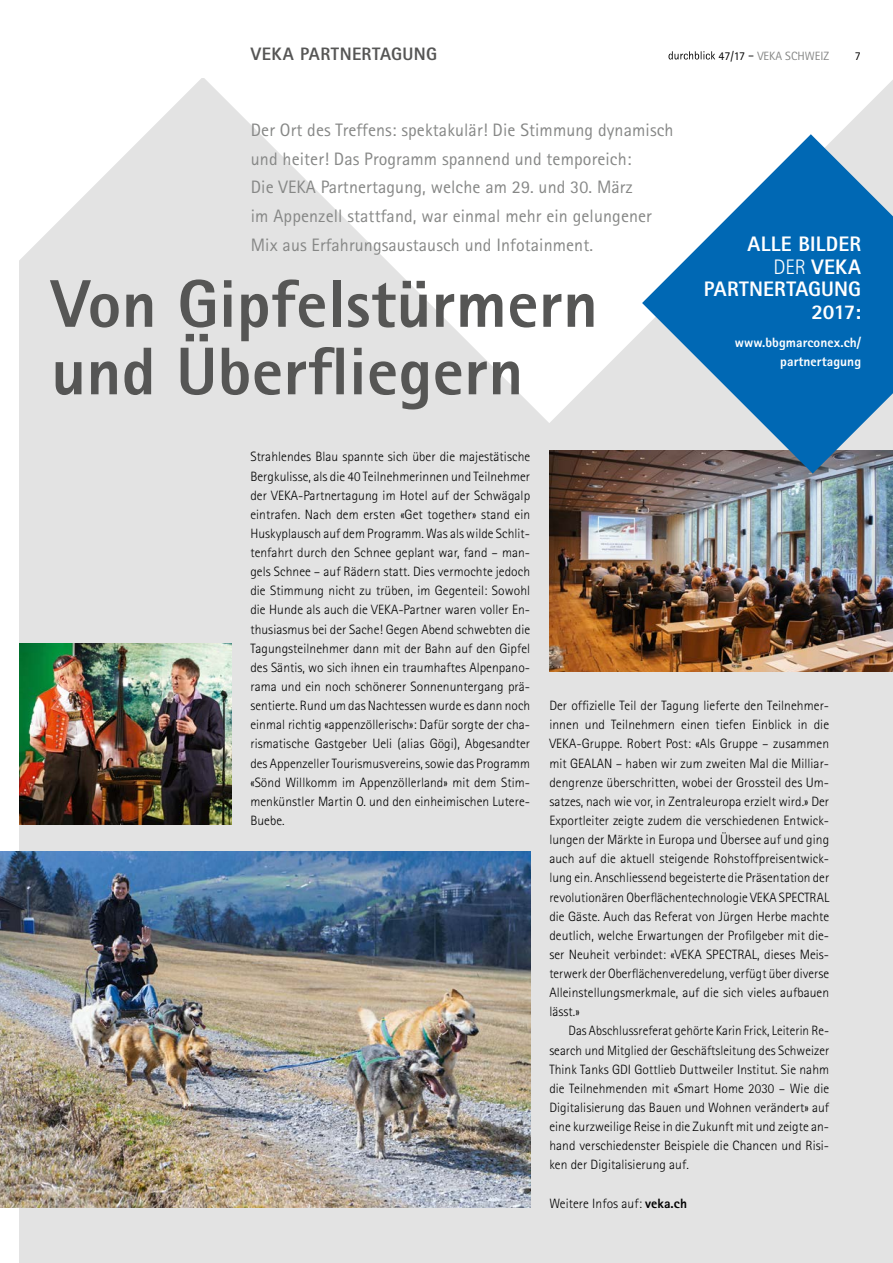
<style>
.page{position:relative;width:893px;height:1263px;background:#fff}
.page>*{position:absolute;margin:0;border:0;box-sizing:border-box;transform-origin:0 0}
.Titel_45_45{font:800 67.5px/67.5px "Rotis Sans Serif";letter-spacing:.005em;color:#565655}
.Quots_rechts{font:800 21px/22.5px "Rotis Sans Serif";letter-spacing:.005em;color:#fff;text-align:right}
.Lead{font:18px/28.7px "Rotis Sans Serif";letter-spacing:.005em;color:#868786}
.Rubriktitel{font:800 18px "Rotis Sans Serif";letter-spacing:.02em;color:#565655}
.Grundtext{font:300 13.5px/19.2px "Rotis Sans Serif";letter-spacing:.005em;color:#000;text-align:justify}
.Grundtext_mit_Einzug{font:300 13.5px/19.2px "Rotis Sans Serif";letter-spacing:.005em;color:#000;text-align:justify}
.Grundtext-2{font:800 13.5px/19.2px "Rotis Sans Serif";letter-spacing:.005em;color:#fff;text-align:right}
.t1{font:12px "Rotis Sans Serif";color:#868786}
.t2{font:12px "Rotis Sans Serif";color:#000}
.s1{color:#000}
.s2{font-weight:300}
.s3{font-weight:800}
</style>
<div class="page">
<div style="left:19px;top:79px;width:874px;height:1184px;background:#e3e3e3"></div>
<svg style="left:19px;top:79px;width:107px;height:181px;fill:#fff"></svg>
<svg style="left:126px;top:59px;width:767px;height:364px;fill:#fff"></svg>
<img style="left:19px;top:643px;width:212px;height:182px">
<img style="left:0;top:852px;width:530px;height:356px">
<img style="left:549px;top:451px;width:344px;height:221px">
<svg style="left:642px;top:134px;width:251px;height:340px;fill:#0068b4"></svg>
<svg style="left:668px;top:51px;width:47px;height:9px"></svg>
<p class="Rubriktitel" style="left:251px;top:42px;width:188px">VEKA PARTNERTAGUNG</p>
<p class="t1" style="left:718px;top:48px;width:112px"><span class="s1">47/17 –</span> VEKA SCHWEIZ</p>
<p class="t2" style="left:855px;top:48px;width:7px">7</p>
<p class="Lead" style="left:251px;top:116px;width:424px">Der Ort des Treffens: spektakulär! Die Stimmung dynamisch und heiter! Das Programm spannend und temporeich:<br>Die VEKA Partnertagung, welche am 29. und 30. März<br>im Appenzell stattfand, war einmal mehr ein gelungener Mix aus Erfahrungsaustausch und Infotainment.</p>
<p class="Titel_45_45" style="left:51px;top:269px;width:548px">Von Gipfelstürmern und Überfliegern</p>
<p class="Quots_rechts" style="left:748px;top:233px;width:115px">ALLE BILDER</p>
<p class="Quots_rechts" style="left:704px;top:255px;width:159px"><span class="s2">DER</span> VEKA<br>PARTNERTAGUNG<br>2017:</p>
<p class="Grundtext-2" style="left:735px;top:332px;width:128px">www.bbgmarconex.ch/ partnertagung</p>
<p class="Grundtext" style="left:250px;top:447px;width:281px">Strahlendes Blau spannte sich über die majestätische Bergkulisse, als die 40 Teilnehmerinnen und Teilnehmer der VEKA-Partnertagung im Hotel auf der Schwägalp eintrafen. Nach dem ersten «Get together» stand ein Huskyplausch auf dem Programm. Was als wilde Schlit&shy;tenfahrt durch den Schnee geplant war, fand – man&shy;gels Schnee – auf Rädern statt. Dies vermochte jedoch die Stimmung nicht zu trüben, im Gegenteil: Sowohl die Hunde als auch die VEKA-Partner waren voller En&shy;thusiasmus bei der Sache! Gegen Abend schwebten die Tagungsteilnehmer dann mit der Bahn auf den Gipfel des Säntis, wo sich ihnen ein traumhaftes Alpenpano&shy;rama und ein noch schönerer Sonnenuntergang prä&shy;sentierte. Rund um das Nachtessen wurde es dann noch einmal richtig «appenzöllerisch»: Dafür sorgte der cha&shy;rismatische Gastgeber Ueli (alias Gögi), Abgesandter des Appenzeller Tourismusvereins, sowie das Programm «Sönd Willkomm im Appenzöllerland» mit dem Stim&shy;menkünstler Martin O. und den einheimischen Lutere-Buebe.</p>
<p class="Grundtext" style="left:549px;top:696px;width:281px">Der offizielle Teil der Tagung lieferte den Teilnehmer&shy;innen und Teilnehmern einen tiefen Einblick in die VEKA-Gruppe. Robert Post: «Als Gruppe – zusammen mit GEALAN – haben wir zum zweiten Mal die Milliar&shy;dengrenze überschritten, wobei der Grossteil des Um&shy;satzes, nach wie vor, in Zentraleuropa erzielt wird.» Der Exportleiter zeigte zudem die verschiedenen Entwick&shy;lungen der Märkte in Europa und Übersee auf und ging auch auf die aktuell steigende Rohstoffpreisentwick&shy;lung ein. Anschliessend begeisterte die Präsentation der revolutionären Oberflächentechnologie VEKA SPECTRAL die Gäste. Auch das Referat von Jürgen Herbe machte deutlich, welche Erwartungen der Profilgeber mit die&shy;ser Neuheit verbindet: «VEKA SPECTRAL, dieses Meis&shy;terwerk der Oberflächenveredelung, verfügt über diverse Alleinstellungsmerkmale, auf die sich vieles aufbauen lässt.»</p>
<p class="Grundtext_mit_Einzug" style="left:549px;top:1021px;width:281px;text-indent:19px">Das Abschlussreferat gehörte Karin Frick, Leiterin Re&shy;search und Mitglied der Geschäftsleitung des Schweizer Think Tanks GDI Gottlieb Duttweiler Institut. Sie nahm die Teilnehmenden mit «Smart Home 2030 – Wie die Digitalisierung das Bauen und Wohnen verändert» auf eine kurzweilige Reise in die Zukunft mit und zeigte an&shy;hand verschiedenster Beispiele die Chancen und Risi&shy;ken der Digitalisierung auf.</p>
<p class="Grundtext" style="left:549px;top:1193px;width:139px">Weitere Infos auf: <span class="s3">veka.ch</span></p>
</div>
